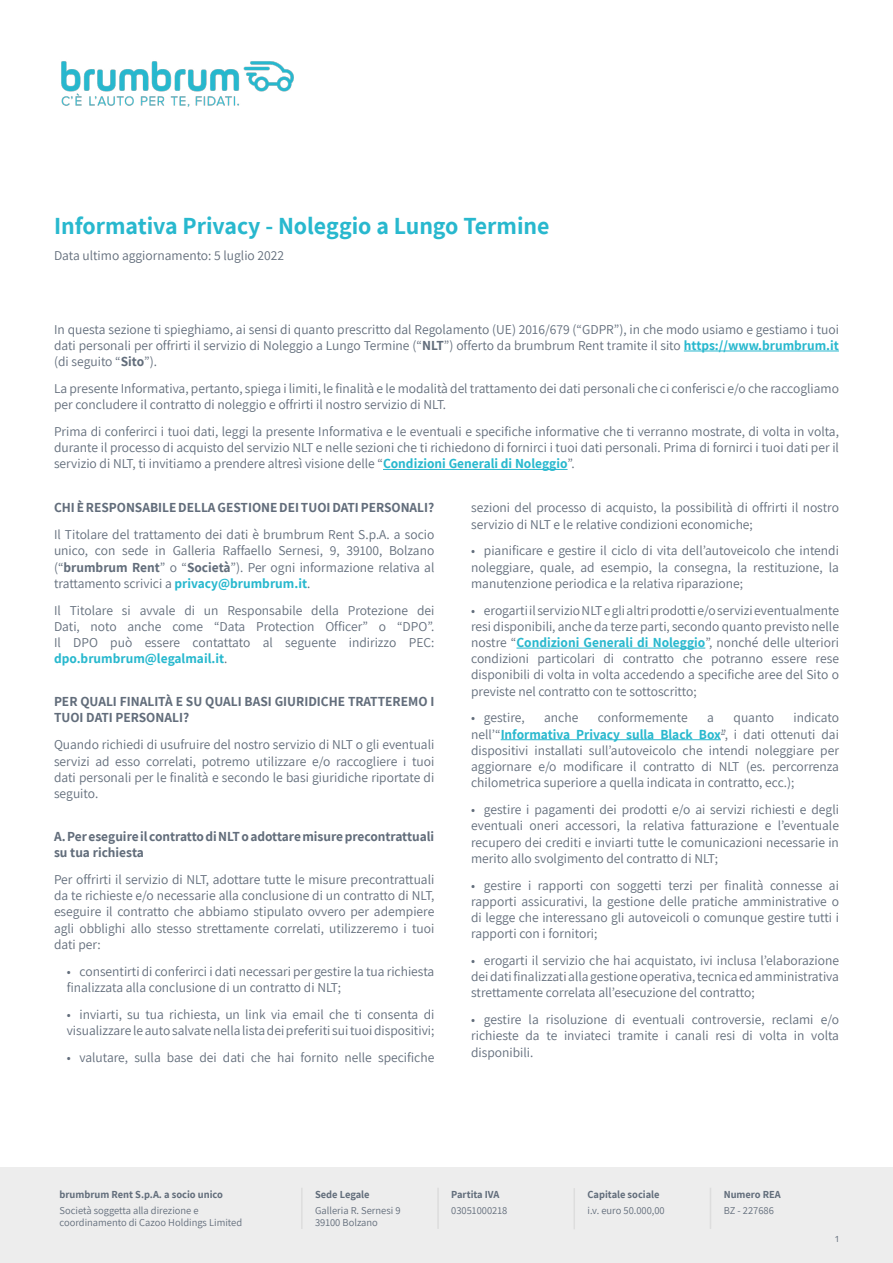
<style>
.page{position:relative;width:893px;height:1263px;background:#fff}
.page>*{position:absolute;margin:0;border:0;box-sizing:border-box;transform-origin:0 0}
.t1{font:700 24px "Assistant";color:#28b8ce}
.t2{font:13.5px/16.2px "Assistant";color:#626d7b;text-align:justify}
.t3{font:700 13.5px/16.2px "Assistant";color:#626d7b}
.t4{font:10.5px/12.6px "Assistant";color:#626d7b}
.t5{font:700 10.5px "Assistant";color:#626d7b}
.t6{font:9px "Work Sans";color:#626d7b}
.s1{font-weight:700}
.s2{font-weight:700;color:#28b8ce}
</style>
<div class="page">
<div style="left:0;top:1167px;width:893px;height:96px;background:#ededed"></div>
<hr style="left:437px;top:1188px;width:2px;height:41px;background:#ddd">
<hr style="left:573px;top:1188px;width:2px;height:41px;background:#ddd">
<hr style="left:710px;top:1188px;width:1px;height:41px;background:#ddd">
<hr style="left:301px;top:1188px;width:2px;height:41px;background:#ddd">
<img style="left:61px;top:61px;width:233px;height:46px">
<hr style="left:516px;top:648px;width:189px;height:1px;background:#28b8ce">
<hr style="left:501px;top:739px;width:220px;height:1px;background:#28b8ce">
<hr style="left:684px;top:351px;width:155px;height:1px;background:#28b8ce">
<hr style="left:383px;top:469px;width:185px;height:1px;background:#28b8ce">
<h1 class="t1" style="left:54px;top:210px;width:497px">Informativa Privacy - Noleggio a Lungo Termine</h1>
<p class="t2" style="left:54px;top:247px;width:232px">Data ultimo aggiornamento: 5 luglio 2022</p>
<p class="t2" style="left:54px;top:320px;width:786px">In questa sezione ti spieghiamo, ai sensi di quanto prescritto dal Regolamento (UE) 2016/679 (“GDPR”), in che modo usiamo e gestiamo i tuoi dati personali per offrirti il servizio di Noleggio a Lungo Termine (“<span class="s1">NLT</span>”) offerto da brumbrum Rent tramite il sito <span class="s2">https://www.brumbrum.it </span>(di seguito “<span class="s1">Sito</span>”).</p>
<p class="t2" style="left:54px;top:380px;width:786px">La presente Informativa, pertanto, spiega i limiti, le finalità e le modalità del trattamento dei dati personali che ci conferisci e/o che raccogliamo per concludere il contratto di noleggio e offrirti il nostro servizio di NLT.</p>
<p class="t2" style="left:54px;top:423px;width:786px">Prima di conferirci i tuoi dati, leggi la presente Informativa e le eventuali e specifiche informative che ti verranno mostrate, di volta in volta, durante il processo di acquisto del servizio NLT e nelle sezioni che ti richiedono di fornirci i tuoi dati personali. Prima di fornirci i tuoi dati per il servizio di NLT, ti invitiamo a prendere altresì visione delle “<span class="s2">Condizioni Generali di Noleggio</span>”.</p>
<p class="t3" style="left:54px;top:499px;width:382px">CHI È RESPONSABILE DELLA GESTIONE DEI TUOI DATI PERSONALI?</p>
<p class="t2" style="left:54px;top:526px;width:382px">Il Titolare del trattamento dei dati è brumbrum Rent S.p.A. a socio unico, con sede in Galleria Raffaello Sernesi, 9, 39100, Bolzano (“<span class="s1">brumbrum Rent</span>” o “<span class="s1">Società</span>”). Per ogni informazione relativa al trattamento scrivici a <span class="s2">privacy@brumbrum.it</span>.</p>
<p class="t2" style="left:54px;top:601px;width:382px">Il Titolare si avvale di un Responsabile della Protezione dei Dati, noto anche come “Data Protection Officer” o “DPO”.<br>Il DPO può essere contattato al seguente indirizzo PEC: <span class="s2">dpo.brumbrum@legalmail.it</span>.</p>
<p class="t3" style="left:54px;top:693px;width:382px">PER QUALI FINALITÀ E SU QUALI BASI GIURIDICHE TRATTEREMO I<br>TUOI DATI PERSONALI?</p>
<p class="t2" style="left:54px;top:736px;width:382px">Quando richiedi di usufruire del nostro servizio di NLT o gli eventuali servizi ad esso correlati, potremo utilizzare e/o raccogliere i tuoi dati personali per le finalità e secondo le basi giuridiche riportate di seguito.</p>
<p class="t3" style="left:54px;top:828px;width:382px">A. Per eseguire il contratto di NLT o adottare misure precontrattuali su tua richiesta</p>
<p class="t2" style="left:54px;top:871px;width:382px">Per offrirti il servizio di NLT, adottare tutte le misure precontrattuali da te richieste e/o necessarie alla conclusione di un contratto di NLT, eseguire il contratto che abbiamo stipulato ovvero per adempiere agli obblighi allo stesso strettamente correlati, utilizzeremo i tuoi dati per:</p>
<p class="t2" style="left:67px;top:962px;width:369px">• consentirti di conferirci i dati necessari per gestire la tua richiesta finalizzata alla conclusione di un contratto di NLT;</p>
<p class="t2" style="left:67px;top:1005px;width:369px">• inviarti, su tua richiesta, un link via email che ti consenta di visualizzare le auto salvate nella lista dei preferiti sui tuoi dispositivi;</p>
<p class="t2" style="left:67px;top:1048px;width:369px">• valutare, sulla base dei dati che hai fornito nelle specifiche</p>
<p class="t2" style="left:471px;top:499px;width:369px">sezioni del processo di acquisto, la possibilità di offrirti il nostro servizio di NLT e le relative condizioni economiche;</p>
<p class="t2" style="left:471px;top:542px;width:369px">• pianificare e gestire il ciclo di vita dell’autoveicolo che intendi noleggiare, quale, ad esempio, la consegna, la restituzione, la manutenzione periodica e la relativa riparazione;</p>
<p class="t2" style="left:471px;top:601px;width:369px">• erogarti il servizio NLT e gli altri prodotti e/o servizi eventualmente resi disponibili, anche da terze parti, secondo quanto previsto nelle nostre “<span class="s2">Condizioni Generali di Noleggio</span>”, nonché delle ulteriori condizioni particolari di contratto che potranno essere rese disponibili di volta in volta accedendo a specifiche aree del Sito o previste nel contratto con te sottoscritto;</p>
<p class="t2" style="left:471px;top:709px;width:55px">• gestire,</p>
<p class="t2" style="left:544px;top:709px;width:36px">anche</p>
<p class="t2" style="left:598px;top:709px;width:91px">conformemente</p>
<p class="t2" style="left:707px;top:709px;width:8px">a</p>
<p class="t2" style="left:734px;top:709px;width:42px">quanto</p>
<p class="t2" style="left:471px;top:709px;width:369px;text-indent:322px">indicato nell’“<span class="s2">Informativa Privacy sulla Black Box</span>”, i dati ottenuti dai dispositivi installati sull’autoveicolo che intendi noleggiare per aggiornare e/o modificare il contratto di NLT (es. percorrenza chilometrica superiore a quella indicata in contratto, ecc.);</p>
<p class="t2" style="left:471px;top:801px;width:369px">• gestire i pagamenti dei prodotti e/o ai servizi richiesti e degli eventuali oneri accessori, la relativa fatturazione e l’eventuale recupero dei crediti e inviarti tutte le comunicazioni necessarie in merito allo svolgimento del contratto di NLT;</p>
<p class="t2" style="left:471px;top:876px;width:369px">• gestire i rapporti con soggetti terzi per finalità connesse ai rapporti assicurativi, la gestione delle pratiche amministrative o di legge che interessano gli autoveicoli o comunque gestire tutti i rapporti con i fornitori;</p>
<p class="t2" style="left:471px;top:952px;width:369px">• erogarti il servizio che hai acquistato, ivi inclusa l’elaborazione dei dati finalizzati alla gestione operativa, tecnica ed amministrativa strettamente correlata all’esecuzione del contratto;</p>
<p class="t2" style="left:471px;top:1011px;width:369px">• gestire la risoluzione di eventuali controversie, reclami e/o richieste da te inviateci tramite i canali resi di volta in volta disponibili.</p>
<p class="t5" style="left:60px;top:1188px;width:165px">brumbrum Rent S.p.A. a socio unico</p>
<p class="t4" style="left:60px;top:1203px;width:184px">Società soggetta alla direzione e coordinamento di Cazoo Holdings Limited</p>
<p class="t5" style="left:315px;top:1188px;width:56px">Sede Legale</p>
<p class="t4" style="left:315px;top:1204px;width:87px;line-height:12px">Galleria R. Sernesi 9<br>39100 Bolzano</p>
<p class="t5" style="left:451px;top:1188px;width:50px">Partita IVA</p>
<p class="t4" style="left:451px;top:1203px;width:57px">03051000218</p>
<p class="t5" style="left:587px;top:1188px;width:74px">Capitale sociale</p>
<p class="t4" style="left:587px;top:1203px;width:79px">i.v. euro 50.000,00</p>
<p class="t5" style="left:724px;top:1188px;width:59px">Numero REA</p>
<p class="t4" style="left:724px;top:1203px;width:52px">BZ - 227686</p>
<p class="t6" style="left:835px;top:1233px;width:5px">1</p>
</div>
